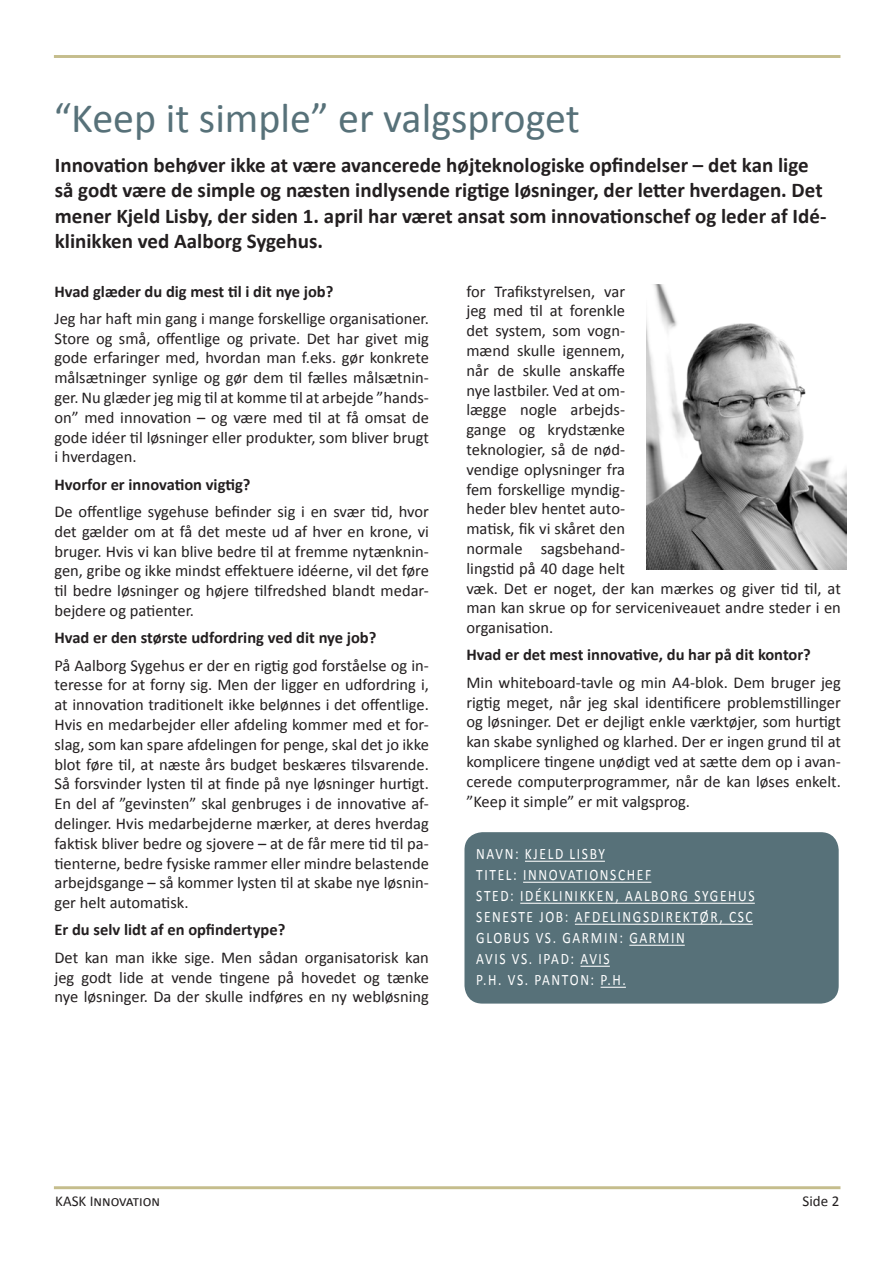
<style>
.page{position:relative;width:893px;height:1263px;background:#fff}
.page>*{position:absolute;margin:0;border:0;box-sizing:border-box;transform-origin:0 0}
.t1{font:42px "Calibri";color:#577179}
.KASK-manchet{font:700 21px/25.2px "Calibri";color:#231f20}
.brødtekst{font:16.5px/19.8px "Calibri";color:#231f20;text-align:justify}
.brødtekst-2{font:700 16.5px "Calibri";color:#231f20}
.t2{font:15.9px "Calibri";letter-spacing:.12em;color:#fff;scale:.85 1}
.t3{font:15px "Calibri";color:#231f20}
</style>
<div class="page">
<hr style="left:54px;top:55px;width:786px;height:3px;background:#c5bd8c">
<div style="left:54px;top:1186px;width:786px;height:3px;background:#c5bd8c;border:2px solid #c5bd8c"></div>
<div style="left:464px;top:832px;width:375px;height:171px;background:#577179;border-radius:18px"></div>
<hr style="left:525px;top:861px;width:80px;height:1px;background:#fff">
<hr style="left:523px;top:882px;width:128px;height:1px;background:#fff">
<hr style="left:520px;top:903px;width:235px;height:1px;background:#fff">
<hr style="left:575px;top:924px;width:178px;height:1px;background:#fff">
<hr style="left:629px;top:945px;width:56px;height:1px;background:#fff">
<hr style="left:580px;top:966px;width:30px;height:1px;background:#fff">
<svg style="left:601px;top:987px;width:25px;height:1px"></svg>
<img style="left:646px;top:284px;width:200px;height:285px">
<p class="t1" style="left:54px;top:92px;width:528px">“Keep it simple” er valgsproget</p>
<p class="KASK-manchet" style="left:55px;top:152px;width:773px">Innovation behøver ikke at være avancerede højteknologiske opfindelser – det kan lige så godt være de simple og næsten indlysende rigtige løsninger, der letter hverdagen. Det mener Kjeld Lisby, der siden 1. april har været ansat som innovationschef og leder af Idé&shy;klinikken ved Aalborg Sygehus.</p>
<p class="brødtekst-2" style="left:54px;top:281px;width:280px">Hvad glæder du dig mest til i dit nye job?</p>
<p class="brødtekst" style="left:54px;top:308px;width:376px">Jeg har haft min gang i mange forskellige organisationer.<br>Store og små, offentlige og private. Det har givet mig gode erfaringer med, hvordan man f.eks. gør konkrete målsætninger synlige og gør dem til fælles målsætnin&shy;ger. Nu glæder jeg mig til at komme til at arbejde ”hands&shy;on” med innovation – og være med til at få omsat de gode idéer til løsninger eller produkter, som bliver brugt i hverdagen.</p>
<p class="brødtekst-2" style="left:54px;top:474px;width:198px">Hvorfor er innovation vigtig?</p>
<p class="brødtekst" style="left:54px;top:501px;width:376px">De offentlige sygehuse befinder sig i en svær tid, hvor det gælder om at få det meste ud af hver en krone, vi bruger. Hvis vi kan blive bedre til at fremme nytænknin&shy;gen, gribe og ikke mindst effektuere idéerne, vil det føre til bedre løsninger og højere tilfredshed blandt medar&shy;bejdere og patienter.</p>
<p class="brødtekst-2" style="left:54px;top:627px;width:323px">Hvad er den største udfordring ved dit nye job?</p>
<p class="brødtekst" style="left:54px;top:654px;width:376px">På Aalborg Sygehus er der en rigtig god forståelse og in&shy;teresse for at forny sig. Men der ligger en udfordring i, at innovation traditionelt ikke belønnes i det offentlige.<br>Hvis en medarbejder eller afdeling kommer med et for&shy;slag, som kan spare afdelingen for penge, skal det jo ikke blot føre til, at næste års budget beskæres tilsvarende.<br>Så forsvinder lysten til at finde på nye løsninger hurtigt.<br>En del af ”gevinsten” skal genbruges i de innovative af&shy;delinger. Hvis medarbejderne mærker, at deres hverdag faktisk bliver bedre og sjovere – at de får mere tid til pa&shy;tienterne, bedre fysiske rammer eller mindre belastende arbejdsgange – så kommer lysten til at skabe nye løsnin&shy;ger helt automatisk.</p>
<p class="brødtekst-2" style="left:54px;top:920px;width:232px">Er du selv lidt af en opfindertype?</p>
<p class="brødtekst" style="left:54px;top:946px;width:376px">Det kan man ikke sige. Men sådan organisatorisk kan jeg godt lide at vende tingene på hovedet og tænke nye løsninger. Da der skulle indføres en ny webløsning</p>
<p class="brødtekst" style="left:466px;top:280px;width:376px;text-align:left">for Trafikstyrelsen, var<br>jeg med til at forenkle<br>det system, som vogn-<br>mænd skulle igennem,<br>når de skulle anskaffe<br>nye lastbiler. Ved at om-<br>lægge nogle arbejds-<br>gange og krydstænke<br>teknologier, så de nød-<br>vendige oplysninger fra<br>fem forskellige myndig-<br>heder blev hentet auto-<br>matisk, fik vi skåret den<br>normale sagsbehand-<br>lingstid på 40 dage helt<br>væk. Det er noget, der kan mærkes og giver tid til, at man kan skrue op for serviceniveauet andre steder i en organisation.</p>
<p class="brødtekst-2" style="left:466px;top:645px;width:346px">Hvad er det mest innovative, du har på dit kontor?</p>
<p class="brødtekst" style="left:466px;top:671px;width:376px">Min whiteboard-tavle og min A4-blok. Dem bruger jeg rigtig meget, når jeg skal identificere problemstillinger og løsninger. Det er dejligt enkle værktøjer, som hurtigt kan skabe synlighed og klarhed. Der er ingen grund til at komplicere tingene unødigt ved at sætte dem op i avan&shy;cerede computerprogrammer, når de kan løses enkelt. ”Keep it simple” er mit valgsprog.</p>
<p class="t2" style="left:476px;top:844px;width:153px">NAVN: KJELD LISBY</p>
<p class="t2" style="left:476px;top:865px;width:207px">TITEL: INNOVATIONSCHEF</p>
<p class="t2" style="left:476px;top:886px;width:329px">STED: IDÉKLINIKKEN, AALBORG SYGEHUS</p>
<p class="t2" style="left:476px;top:907px;width:327px">SENESTE JOB: AFDELINGSDIREKTØR, CSC</p>
<p class="t2" style="left:476px;top:928px;width:247px">GLOBUS VS. GARMIN: GARMIN</p>
<p class="t2" style="left:476px;top:949px;width:159px">AVIS VS. IPAD: AVIS</p>
<p class="t2" style="left:476px;top:970px;width:178px">P.H. VS. PANTON: P.H.</p>
<p class="t3" style="left:55px;top:1191px;width:106px">KASK Innovation</p>
<p class="t3" style="left:803px;top:1192px;width:38px">Side 2</p>
</div>
